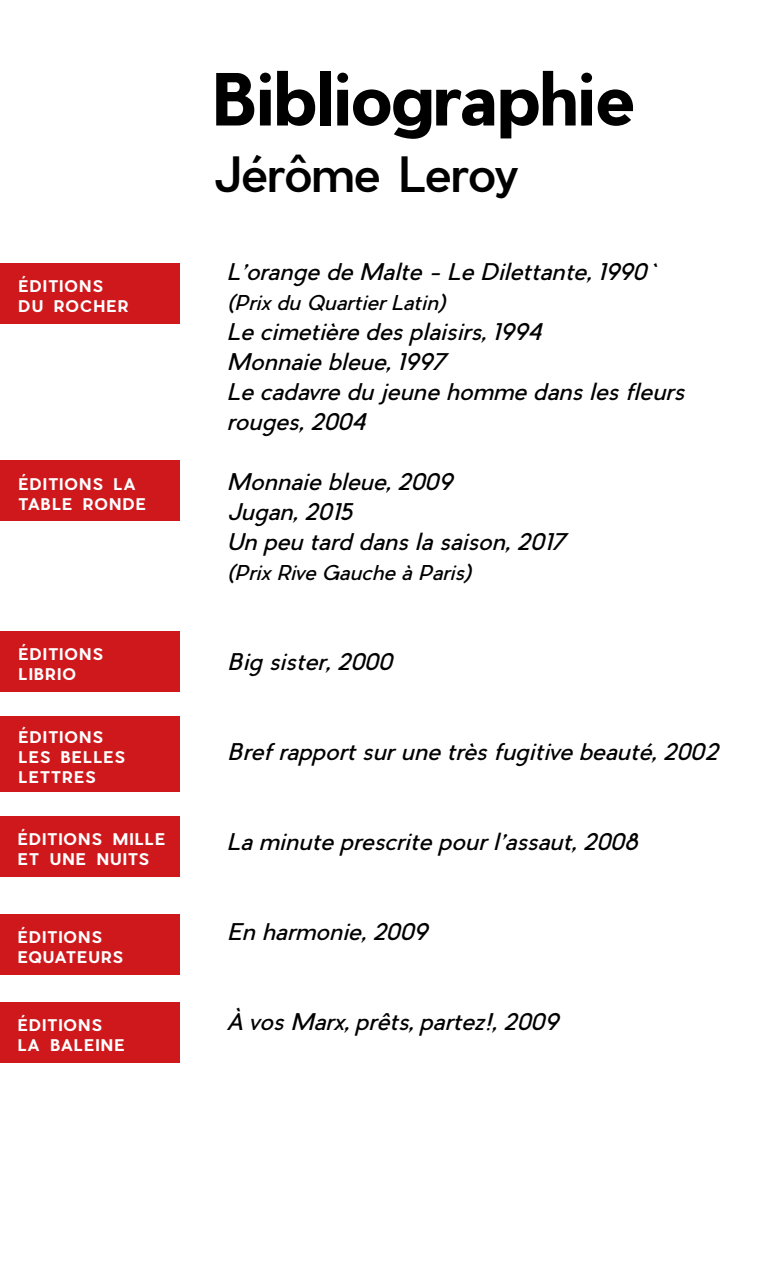
<style>
.page{position:relative;width:780px;height:1276px;background:#fff}
.page>*{position:absolute;margin:0;border:0;box-sizing:border-box;transform-origin:0 0}
.t1{font:700 70px "Pier Sans";color:#000}
.t2{font:500 47.5px "Pier Sans";letter-spacing:-.01em;color:#000}
.t3{font:italic 22.5px/30px "Pier Sans";color:#000}
.t4{font:italic 20px "Pier Sans";color:#000}
.t5{font:700 15.75px/20px "Pier Sans";letter-spacing:.075em;color:#fff}
</style>
<div class="page">
<div style="left:0;top:263px;width:180px;height:60px;background:#ce181c"></div>
<div style="left:0;top:461px;width:180px;height:60px;background:#ce181c"></div>
<div style="left:0;top:631px;width:180px;height:60px;background:#ce181c"></div>
<div style="left:0;top:816px;width:179px;height:60px;background:#ce181c"></div>
<div style="left:0;top:914px;width:179px;height:60px;background:#ce181c"></div>
<div style="left:0;top:1002px;width:179px;height:60px;background:#ce181c"></div>
<div style="left:0;top:716px;width:180px;height:75px;background:#ce181c"></div>
<p class="t5" style="left:19px;top:276px;width:111px">ÉDITIONS<br>DU ROCHER</p>
<p class="t5" style="left:19px;top:474px;width:128px">ÉDITIONS LA<br>TABLE RONDE</p>
<p class="t5" style="left:19px;top:644px;width:86px">ÉDITIONS<br>LIBRIO</p>
<p class="t5" style="left:19px;top:726px;width:108px">ÉDITIONS<br>LES BELLES<br>LETTRES</p>
<p class="t5" style="left:18px;top:829px;width:149px">ÉDITIONS MILLE<br>ET UNE NUITS</p>
<p class="t5" style="left:18px;top:927px;width:107px">ÉDITIONS<br>EQUATEURS</p>
<p class="t5" style="left:18px;top:1015px;width:108px">ÉDITIONS<br>LA BALEINE</p>
<h1 class="t1" style="left:213px;top:51px;width:423px">Bibliographie</h1>
<h2 class="t2" style="left:213px;top:142px;width:307px">Jérôme Leroy</h2>
<p class="t3" style="left:227px;top:256px;width:432px">L’orange de Malte - Le Dilettante, 1990`</p>
<p class="t4" style="left:227px;top:290px;width:221px">(Prix du Quartier Latin)</p>
<p class="t3" style="left:227px;top:316px;width:459px">Le cimetière des plaisirs, 1994<br>Monnaie bleue, 1997<br>Le cadavre du jeune homme dans les fleurs rouges, 2004</p>
<p class="t3" style="left:227px;top:466px;width:339px">Monnaie bleue, 2009<br>Jugan, 2015<br>Un peu tard dans la saison, 2017</p>
<p class="t4" style="left:227px;top:560px;width:247px">(Prix Rive Gauche à Paris)</p>
<p class="t3" style="left:227px;top:646px;width:166px">Big sister, 2000</p>
<p class="t3" style="left:227px;top:736px;width:492px">Bref rapport sur une très fugitive beauté, 2002</p>
<p class="t3" style="left:227px;top:826px;width:412px">La minute prescrite pour l’assaut, 2008</p>
<p class="t3" style="left:227px;top:916px;width:202px">En harmonie, 2009</p>
<p class="t3" style="left:227px;top:1006px;width:332px">À vos Marx, prêts, partez!, 2009</p>
</div>
